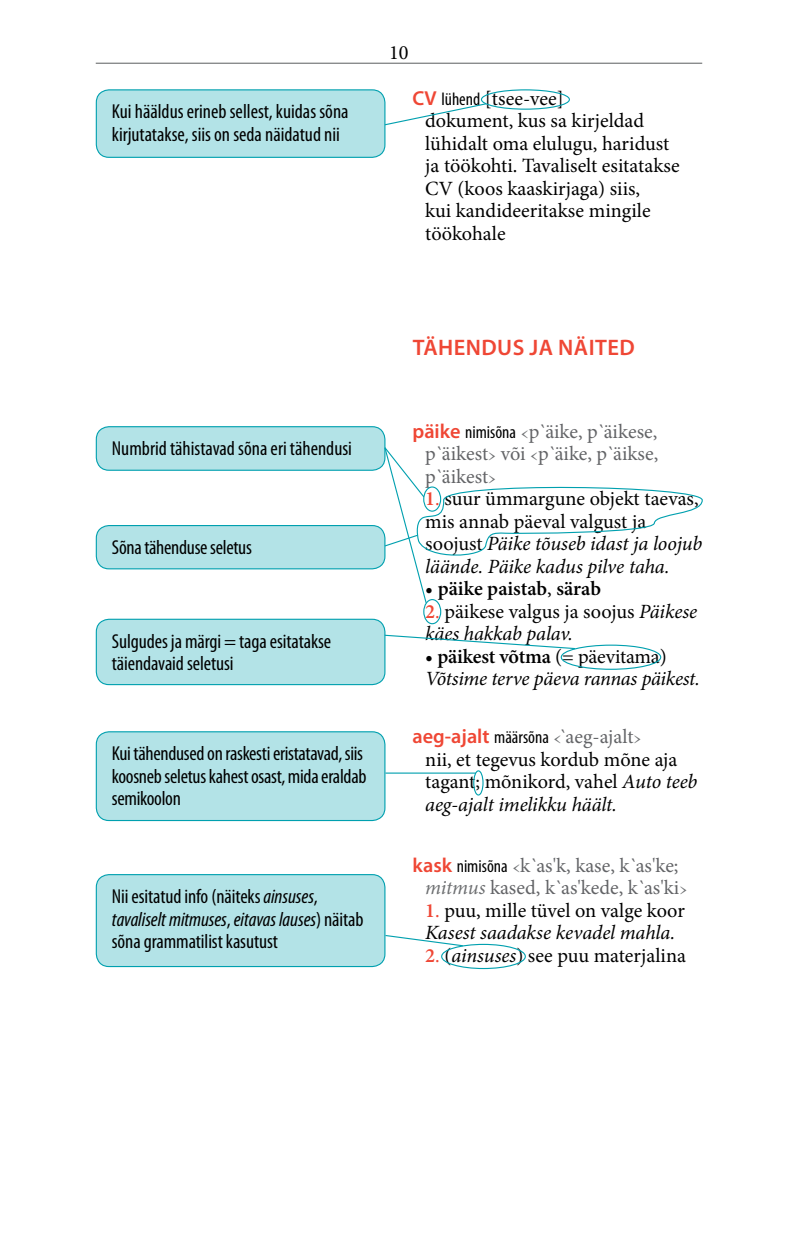
<style>
.page{position:relative;width:798px;height:1244px;background:#fff}
.page>*{position:absolute;margin:0;border:0;box-sizing:border-box;transform-origin:0 0}
.t1{font:600 22.5px "Myriad Pro";letter-spacing:.02em;color:#ef4735}
.t2{font:20.25px/22.5px "Minion Pro";letter-spacing:-.005em;color:#000}
.t3{font:condensed 20.25px/22.5px "Myriad Pro";letter-spacing:-.005em;color:#000}
.t4{font:italic 20.25px/22.5px "Minion Pro";letter-spacing:-.01em;color:#000}
.t5{font:20.25px/22.5px "Minion Pro";letter-spacing:-.01em;color:#636467;text-align:justify}
.t6{font:600 20.25px "Minion Pro";color:#000}
.s1{font-family:"Myriad Pro";font-weight:600;color:#ef4735}
.s2{font-family:"Myriad Pro";font-stretch:condensed;font-size:18px}
.s3{font-style:italic}
.s4{font-family:"Myriad Pro";font-stretch:condensed;font-size:18px;color:#000}
.s5{font-family:"High Tower Text";color:#6d6f71}
.s6{font-weight:600;color:#ef4735}
.s7{color:#ef4735}
.s8{font-weight:400}
.s9{font-weight:600;font-style:normal;color:#ef4735}
.s10{font-style:normal;color:#ef4735}
.s11{font-style:normal}
.s12{font-weight:600;font-style:normal}
.s13{color:#636467}
.s14{font-style:italic;color:#6d6f71}
</style>
<div class="page">
<hr style="left:96px;top:63px;width:606px;height:1px;background:#6d6f71">
<div style="left:96px;top:90px;width:289px;height:67px;background:#b3e3e7;border-radius:13px"></div>
<div style="left:96px;top:89px;width:289px;height:69px;border:1px solid #00a0af;border-radius:13px"></div>
<svg style="left:383px;top:102px;width:104px;height:24px"></svg>
<div style="left:96px;top:427px;width:289px;height:43px;background:#b3e3e7;border-radius:13px"></div>
<div style="left:96px;top:426px;width:289px;height:45px;border:1px solid #00a0af;border-radius:13px"></div>
<div style="left:96px;top:525px;width:289px;height:44px;background:#b3e3e7;border-radius:13px"></div>
<div style="left:96px;top:525px;width:289px;height:44px;border:1px solid #00a0af;border-radius:13px"></div>
<div style="left:96px;top:619px;width:289px;height:65px;background:#b3e3e7;border-radius:13px"></div>
<div style="left:96px;top:619px;width:289px;height:66px;border:1px solid #00a0af;border-radius:13px"></div>
<div style="left:560px;top:644px;width:101px;height:26px;border:1px solid #00a0af;border-radius:50%"></div>
<svg style="left:383px;top:634px;width:193px;height:16px"></svg>
<div style="left:96px;top:874px;width:289px;height:92px;background:#b3e3e7;border-radius:13px"></div>
<div style="left:96px;top:874px;width:289px;height:93px;border:1px solid #00a0af;border-radius:13px"></div>
<div style="left:441px;top:944px;width:84px;height:25px;border:1px solid #00a0af;border-radius:50%"></div>
<svg style="left:384px;top:934px;width:80px;height:13px"></svg>
<div style="left:423px;top:599px;width:18px;height:25px;border:1px solid #00a0af;border-radius:50%"></div>
<svg style="left:383px;top:446px;width:320px;height:158px"></svg>
<div style="left:480px;top:89px;width:89px;height:21px;border:1px solid #00a0af;border-radius:50%"></div>
<div style="left:96px;top:732px;width:289px;height:88px;background:#b3e3e7;border-radius:13px"></div>
<div style="left:96px;top:731px;width:289px;height:90px;border:1px solid #00a0af;border-radius:13px"></div>
<div style="left:473px;top:770px;width:10px;height:25px;border:1px solid #00a0af;border-radius:50%"></div>
<hr style="left:385px;top:772px;width:90px;height:1px;background:#00a0af">
<p class="t3" style="left:112px;top:100px;width:238px">Kui hääldus erineb sellest, kuidas sõna kirjutatakse, siis on seda näidatud nii</p>
<p class="t2" style="left:389px;top:41px;width:21px">10</p>
<p class="t2" style="left:425px;top:87px;width:256px;text-indent:-13px"><span class="s1">CV</span> <span class="s2">lühend</span> [tsee-vee]<br>dokument, kus sa kirjeldad lühidalt oma elulugu, haridust ja töökohti. Tavaliselt esitatakse<br>CV (koos kaaskirjaga) siis,<br>kui kandideeritakse mingile töökohale</p>
<p class="t3" style="left:112px;top:437px;width:241px">Numbrid tähistavad sõna eri tähendusi</p>
<p class="t3" style="left:112px;top:536px;width:141px">Sõna tähenduse seletus</p>
<p class="t3" style="left:112px;top:629px;width:221px">Sulgudes ja märgi = taga esitatakse täiendavaid seletusi</p>
<p class="t3" style="left:112px;top:742px;width:256px">Kui tähendused on raskesti eristatavad, siis koosneb seletus kahest osast, mida eraldab semikoolon</p>
<p class="t3" style="left:112px;top:885px;width:253px">Nii esitatud info (näiteks <span class="s3">ainsuses</span>, <span class="s3">tavaliseltmitmuses</span>, <span class="s3">eitavas lauses</span>) näitab sõna grammatilist kasutust</p>
<p class="t1" style="left:412px;top:333px;width:223px">Tähendus ja näited</p>
<p class="t5" style="left:425px;top:420px;width:234px;text-indent:-13px"><span class="s1">päike</span> <span class="s4">nimisõna</span> <span class="s5">&lt;</span>p`äike, p`äikese, p`äikest<span class="s5">&gt;</span> või <span class="s5">&lt;</span>p`äike, p`äikse, p`äikest<span class="s5">&gt;</span></p>
<p class="t2" style="left:425px;top:488px;width:278px"><span class="s6">1</span><span class="s7">.</span> suur ümmargune objekt taevas, mis annab päeval valgust ja soojust <span class="s3">Päike tõuseb idast ja loojub läände. Päike kadus pilve taha.</span></p>
<p class="t6" style="left:425px;top:575px;width:177px"><span class="s8">•</span> päike paistab<span class="s8">,</span> särab</p>
<p class="t4" style="left:425px;top:600px;width:273px"><span class="s9">2</span><span class="s10">.</span> <span class="s11">päikese valgus ja soojus</span> Päikese käes hakkab palav.</p>
<p class="t4" style="left:425px;top:645px;width:276px"><span class="s11">•</span> <span class="s12">päikest võtma</span> <span class="s11">(= päevitama)<br></span>Võtsime terve päeva rannas päikest.</p>
<p class="t2" style="left:425px;top:725px;width:273px;text-indent:-13px"><span class="s1">aeg-ajalt</span> <span class="s2">määrsõna</span> <span class="s5">&lt;</span><span class="s13">`aeg-ajalt</span><span class="s5">&gt;<br></span>nii, et tegevus kordub mõne aja tagant; mõnikord, vahel <span class="s3">Auto teeb aeg-ajalt imelikku häält.</span></p>
<p class="t5" style="left:425px;top:854px;width:263px;text-indent:-13px"><span class="s1">kask</span> <span class="s4">nimisõna</span> <span class="s5">&lt;</span>k`as'k, kase, k`as'ke; <span class="s14">mitmus</span> kased, k`as'kede, k`as'ki<span class="s5">&gt;</span></p>
<p class="t4" style="left:425px;top:899px;width:261px"><span class="s9">1</span><span class="s10">.</span> <span class="s11">puu, mille tüvel on valge koor<br></span>Kasest saadakse kevadel mahla.</p>
<p class="t2" style="left:425px;top:944px;width:262px"><span class="s6">2</span><span class="s7">.</span> (<span class="s3">ainsuses</span>) see puu materjalina</p>
</div>
